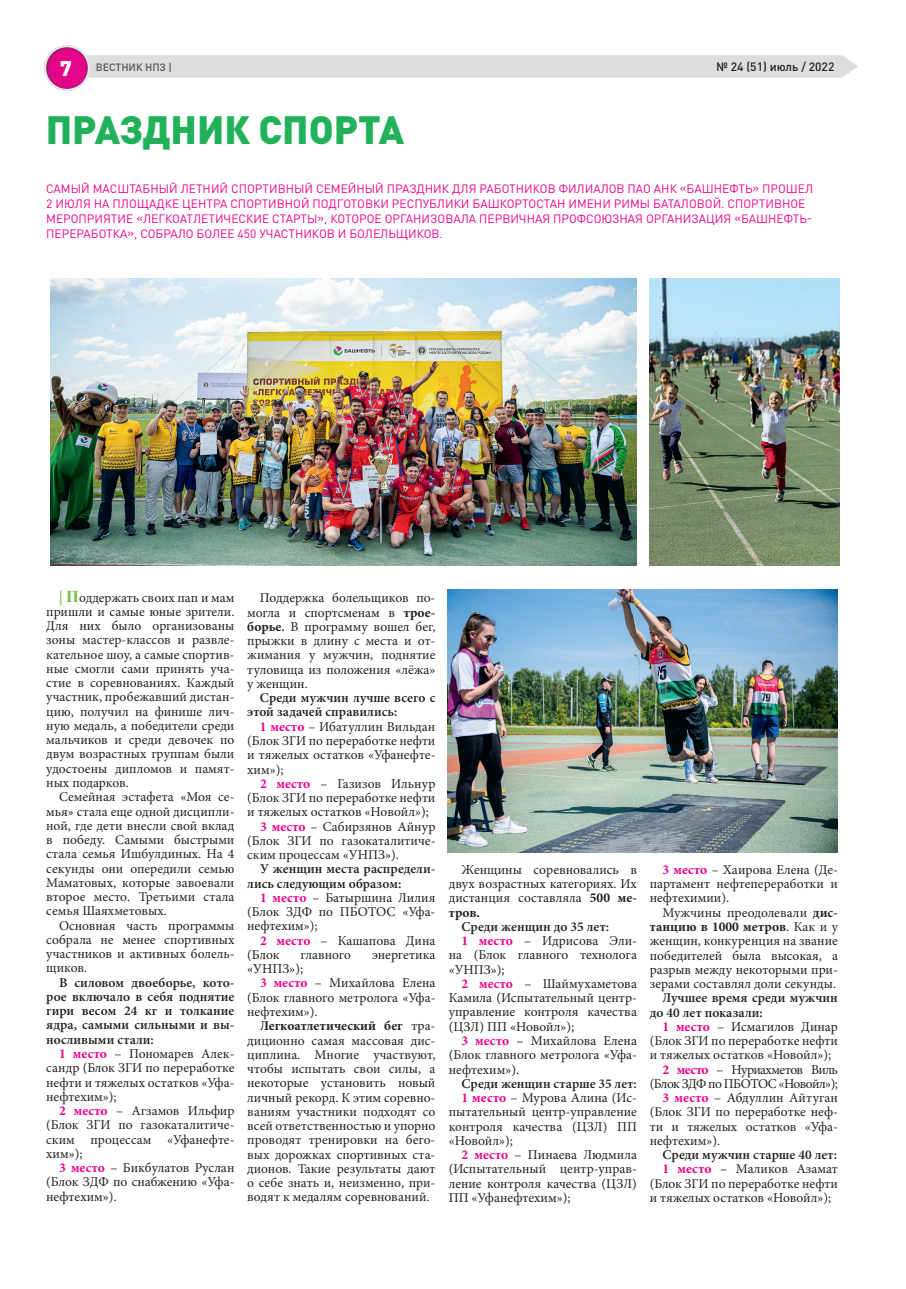
<style>
.page{position:relative;width:906px;height:1289px;background:#fff}
.page>*{position:absolute;margin:0;border:0;box-sizing:border-box;transform-origin:0 0}
.t1{font:900 39px "DIN Pro";color:#21b259}
.t2{font:13.5px/14.2px "Minion Pro";color:#231f20;text-align:justify}
.t3{font:600 13.5px/14.2px "Minion Pro";color:#231f20}
.t4{font:13.5px "Minion Pro";letter-spacing:-.045em;color:#231f20}
.t5{font:700 13.5px "Minion Pro";color:#231f20}
.t6{font:13.5px "Minion Pro";letter-spacing:-.04em;color:#231f20}
.t7{font:12px/15px "DIN Pro";color:#ed028c}
.t8{font:500 12px "DIN Pro";color:#231f20}
.t9{font:500 10.5px "DIN Pro";color:#545557}
.s1{font-weight:900;font-size:21px;color:#fff}
.s2{font-family:"Times New Roman";font-weight:700;font-size:16.5px;color:#76c043}
.s3{font-weight:700;color:#ed028c}
.s4{font-weight:700}
.s5{font-weight:600}
.s6{font-weight:400}
</style>
<div class="page">
<svg style="left:44px;top:45px;width:814px;height:46px"></svg>
<img style="left:50px;top:279px;width:586px;height:287px">
<img style="left:448px;top:589px;width:389px;height:264px">
<img style="left:649px;top:279px;width:190px;height:287px">
<p class="t9" style="left:60px;top:60px;width:114px"><span class="s1">7</span> ВЕСТНИК НПЗ |</p>
<p class="t8" style="left:716px;top:58px;width:119px">№ 24 (51) июль / 2022</p>
<h1 class="t1" style="left:46px;top:103px;width:360px">ПРАЗДНИК СПОРТА</h1>
<p class="t7" style="left:46px;top:181px;width:768px">САМЫЙ МАСШТАБНЫЙ ЛЕТНИЙ СПОРТИВНЫЙ СЕМЕЙНЫЙ ПРАЗДНИК ДЛЯ РАБОТНИКОВ ФИЛИАЛОВ ПАО АНК «БАШНЕФТЬ» ПРОШЕЛ 2 ИЮЛЯ НА ПЛОЩАДКЕ ЦЕНТРА СПОРТИВНОЙ ПОДГОТОВКИ РЕСПУБЛИКИ БАШКОРТОСТАН ИМЕНИ РИМЫ БАТАЛОВОЙ. СПОРТИВНОЕ МЕРОПРИЯТИЕ «ЛЕГКОАТЛЕТИЧЕСКИЕ СТАРТЫ», КОТОРОЕ ОРГАНИЗОВАЛА ПЕРВИЧНАЯ ПРОФСОЮЗНАЯ ОРГАНИЗАЦИЯ «БАШНЕФТЬ-ПЕРЕРАБОТКА», СОБРАЛО БОЛЕЕ 450 УЧАСТНИКОВ И БОЛЕЛЬЩИКОВ.</p>
<p class="t2" style="left:46px;top:590px;width:190px;text-indent:13px"><span class="s2">| П</span>оддержать своих пап и мам пришли и самые юные зрители.<br>Для них было организованы зоны мастер-классов и развле&shy;кательное шоу, а самые спортив&shy;ные смогли сами принять уча&shy;стие в соревнованиях. Каждый участник, пробежавший дистан&shy;цию, получил на финише лич&shy;ную медаль, а победители среди мальчиков и среди девочек по двум возрастных группам были удостоены дипломов и памят&shy;ных подарков.</p>
<p class="t2" style="left:46px;top:789px;width:190px;text-indent:13px">Семейная эстафета «Моя се&shy;мья» стала еще одной дисципли&shy;ной, где дети внесли свой вклад в победу. Самыми быстрыми стала семья Ишбулдиных. На 4 секунды они опередили семью Маматовых, которые завоевали второе место. Третьими стала семья Шаяхметовых.</p>
<p class="t2" style="left:46px;top:918px;width:190px;text-indent:13px">Основная часть программы собрала не менее спортивных участников и активных болель&shy;щиков.</p>
<p class="t3" style="left:46px;top:975px;width:190px;text-align:justify;text-indent:13px">В силовом двоеборье, кото&shy;рое включало в себя поднятие гири весом 24 кг и толкание ядра, самыми сильными и вы&shy;носливыми стали:</p>
<p class="t2" style="left:46px;top:1046px;width:190px;text-indent:13px"><span class="s3">1 место</span> – Пономарев Алек&shy;сандр (Блок ЗГИ по переработке нефти и тяжелых остатков «Уфа&shy;нефтехим»);</p>
<p class="t2" style="left:46px;top:1103px;width:190px;text-indent:13px"><span class="s3">2 место</span> – Агзамов Ильфир (Блок ЗГИ по газокаталитиче&shy;ским процессам «Уфанефте&shy;хим»);</p>
<p class="t2" style="left:46px;top:1160px;width:190px;text-indent:13px"><span class="s3">3 место</span> – Бикбулатов Руслан (Блок ЗДФ по снабжению «Уфа&shy;нефтехим»).</p>
<p class="t2" style="left:247px;top:591px;width:190px;text-indent:13px">Поддержка болельщиков по&shy;могла и спортсменам в <span class="s4">трое&shy;борье</span><span class="s5">.</span> В программу вошел бег, прыжки в длину с места и от&shy;жимания у мужчин, поднятие туловища из положения «лёжа» у женщин.</p>
<p class="t3" style="left:247px;top:690px;width:190px;text-indent:13px">Среди мужчин лучше всего с этой задачей справились:</p>
<p class="t2" style="left:247px;top:719px;width:190px;text-indent:13px"><span class="s3">1 место</span> – Ибатуллин Вильдан (Блок ЗГИ по переработке нефти и тяжелых остатков «Уфанефте&shy;хим»);</p>
<p class="t2" style="left:260px;top:776px;width:177px"><span class="s3">2 место</span> – Газизов Ильнур</p>
<p class="t2" style="left:247px;top:790px;width:190px">(Блок ЗГИ по переработке нефти</p>
<p class="t2" style="left:247px;top:805px;width:183px">и тяжелых остатков «Новойл»);</p>
<p class="t2" style="left:260px;top:819px;width:177px"><span class="s3">3 место</span> – Сабирзянов Айнур</p>
<p class="t2" style="left:247px;top:833px;width:190px">(Блок ЗГИ по газокаталитиче-</p>
<p class="t2" style="left:247px;top:847px;width:153px">ским процессам «УНПЗ»).</p>
<p class="t3" style="left:247px;top:861px;width:190px;text-indent:13px">У женщин места распредели&shy;лись следующим образом:</p>
<p class="t2" style="left:247px;top:890px;width:190px;text-indent:13px"><span class="s3">1 место</span> – Батыршина Лилия (Блок ЗДФ по ПБОТОС «Уфа&shy;нефтехим»);</p>
<p class="t2" style="left:247px;top:933px;width:190px;text-indent:13px"><span class="s3">2 место</span> – Кашапова Дина (Блок</p>
<p class="t2" style="left:300px;top:947px;width:52px">главного</p>
<p class="t2" style="left:372px;top:947px;width:65px">энергетика</p>
<p class="t2" style="left:247px;top:961px;width:57px">«УНПЗ»);</p>
<p class="t2" style="left:260px;top:976px;width:177px"><span class="s3">3 место</span> – Михайлова Елена</p>
<p class="t2" style="left:247px;top:990px;width:190px">(Блок главного метролога «Уфа-</p>
<p class="t2" style="left:247px;top:1004px;width:72px">нефтехим»).</p>
<p class="t5" style="left:260px;top:1016px;width:177px">Легкоатлетический бег <span class="s6">тра-</span></p>
<p class="t2" style="left:247px;top:1033px;width:190px">диционно самая массовая дис-</p>
<p class="t2" style="left:247px;top:1047px;width:190px">циплина. Многие участвуют,</p>
<p class="t2" style="left:247px;top:1061px;width:190px">чтобы испытать свои силы, а</p>
<p class="t2" style="left:247px;top:1075px;width:190px">некоторые установить новый</p>
<p class="t2" style="left:247px;top:1090px;width:190px">личный рекорд. К этим соревно-</p>
<p class="t2" style="left:247px;top:1104px;width:190px">ваниям участники подходят со</p>
<p class="t2" style="left:247px;top:1118px;width:190px">всей ответственностью и упорно</p>
<p class="t2" style="left:247px;top:1132px;width:190px">проводят тренировки на бего-</p>
<p class="t2" style="left:247px;top:1147px;width:190px">вых дорожках спортивных ста-</p>
<p class="t2" style="left:247px;top:1161px;width:190px">дионов. Такие результаты дают</p>
<p class="t2" style="left:247px;top:1175px;width:190px">о себе знать и, неизменно, при-</p>
<p class="t2" style="left:247px;top:1189px;width:184px">водят к медалям соревнований.</p>
<p class="t2" style="left:449px;top:862px;width:190px;text-indent:13px">Женщины соревновались в двух возрастных категориях. Их дистанция составляла <span class="s4">500 ме&shy;тров.</span></p>
<p class="t3" style="left:461px;top:919px;width:149px">Среди женщин до 35 лет:</p>
<p class="t2" style="left:461px;top:933px;width:177px"><span class="s3">1 место</span> – Идрисова Эли-</p>
<p class="t2" style="left:449px;top:948px;width:190px">на (Блок главного технолога</p>
<p class="t2" style="left:449px;top:962px;width:57px">«УНПЗ»);</p>
<p class="t2" style="left:461px;top:976px;width:177px"><span class="s3">2 место</span> – Шаймухаметова</p>
<p class="t2" style="left:449px;top:990px;width:190px">Камила (Испытательный центр-</p>
<p class="t2" style="left:449px;top:1005px;width:190px">управление контроля качества</p>
<p class="t2" style="left:449px;top:1019px;width:127px">(ЦЗЛ) ПП «Новойл»);</p>
<p class="t2" style="left:461px;top:1033px;width:177px"><span class="s3">3 место</span> – Михайлова Елена</p>
<p class="t2" style="left:449px;top:1047px;width:190px">(Блок главного метролога «Уфа-</p>
<p class="t2" style="left:449px;top:1062px;width:72px">нефтехим»).</p>
<p class="t3" style="left:461px;top:1076px;width:177px">Среди женщин старше 35 лет:</p>
<p class="t2" style="left:461px;top:1090px;width:177px"><span class="s3">1 место</span> – Мурова Алина (Ис-</p>
<p class="t2" style="left:449px;top:1104px;width:190px">пытательный центр-управление</p>
<p class="t2" style="left:449px;top:1119px;width:190px">контроля качества (ЦЗЛ) ПП</p>
<p class="t2" style="left:449px;top:1133px;width:66px">«Новойл»);</p>
<p class="t2" style="left:461px;top:1147px;width:177px"><span class="s3">2 место</span> – Пинаева Людмила</p>
<p class="t2" style="left:449px;top:1161px;width:190px">(Испытательный центр-управ-</p>
<p class="t2" style="left:449px;top:1176px;width:190px">ление контроля качества (ЦЗЛ)</p>
<p class="t2" style="left:449px;top:1190px;width:123px">ПП «Уфанефтехим»);</p>
<p class="t2" style="left:649px;top:862px;width:190px;text-indent:13px"><span class="s3">3 место</span> – Хаирова Елена (Де&shy;партамент нефтепереработки и нефтехимии).</p>
<p class="t2" style="left:649px;top:905px;width:190px;text-indent:13px">Мужчины преодолевали <span class="s4">дис&shy;танцию в 1000 метров</span>. Как и у женщин, конкуренция на звание победителей была высокая, а разрыв между некоторыми при&shy;зерами составлял доли секунды.</p>
<p class="t3" style="left:649px;top:990px;width:190px;text-indent:13px">Лучшее время среди мужчин до 40 лет показали:</p>
<p class="t2" style="left:662px;top:1019px;width:177px"><span class="s3">1 место</span> – Исмагилов Динар</p>
<p class="t2" style="left:649px;top:1033px;width:190px">(Блок ЗГИ по переработке нефти</p>
<p class="t2" style="left:649px;top:1047px;width:183px">и тяжелых остатков «Новойл»);</p>
<p class="t6" style="left:662px;top:1060px;width:177px"><span class="s3">2 место</span> – Нуриахметов Виль</p>
<p class="t4" style="left:649px;top:1074px;width:190px">(Блок ЗДФ по ПБОТОС «Новойл»);</p>
<p class="t2" style="left:662px;top:1090px;width:177px"><span class="s3">3 место</span> – Абдуллин Айтуган</p>
<p class="t2" style="left:649px;top:1105px;width:190px">(Блок ЗГИ по переработке неф-</p>
<p class="t2" style="left:649px;top:1119px;width:190px">ти и тяжелых остатков «Уфа-</p>
<p class="t2" style="left:649px;top:1133px;width:72px">нефтехим»).</p>
<p class="t3" style="left:662px;top:1147px;width:176px">Среди мужчин старше 40 лет:</p>
<p class="t2" style="left:662px;top:1162px;width:177px"><span class="s3">1 место</span> – Маликов Азамат</p>
<p class="t2" style="left:649px;top:1176px;width:190px">(Блок ЗГИ по переработке нефти</p>
<p class="t2" style="left:649px;top:1190px;width:183px">и тяжелых остатков «Новойл»);</p>
</div>
